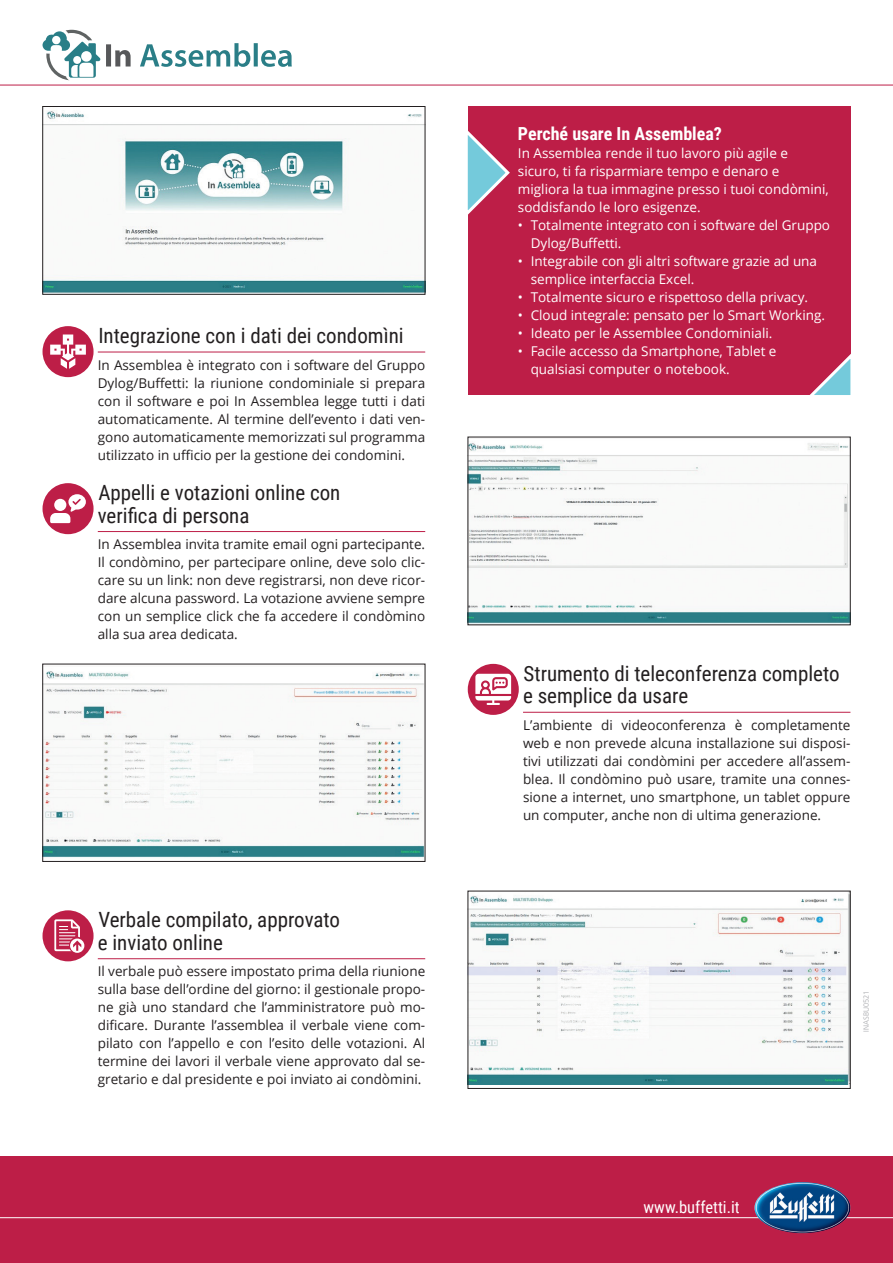
<style>
.page{position:relative;width:893px;height:1263px;background:#fff}
.page>*{position:absolute;margin:0;border:0;box-sizing:border-box;transform-origin:0 0}
.Titolo_Paragrafo_ICO{font:21px/22.5px "Roboto Condensed";color:#231f20}
.Titolo_Box_Colore{font:700 18px "Roboto Condensed";color:#fff}
.t1{font:16.5px "Roboto Condensed";color:#fff}
.Testo_Paragrafo_ICON{font:13.5px/18px "Open Sans";color:#231f20;text-align:justify}
.Testo_Box_Colore{font:13.5px/18px "Open Sans";color:#fff}
.Normale{font:300 7.5px "Frutiger";color:#a8a9ad}
</style>
<div class="page">
<div style="left:468px;top:106px;width:382px;height:289px;background:#bd1e47"></div>
<hr style="left:98px;top:352px;width:327px;height:1px;background:#bd1e47">
<hr style="left:98px;top:531px;width:327px;height:1px;background:#bd1e47">
<div style="left:43px;top:326px;width:51px;height:51px;background:#bd1e47;border-radius:50%"></div>
<svg style="left:50px;top:334px;width:36px;height:35px"></svg>
<div style="left:43px;top:483px;width:51px;height:51px;background:#bd1e47;border-radius:50%"></div>
<svg style="left:50px;top:494px;width:36px;height:29px"></svg>
<img style="left:45px;top:671px;width:378px;height:187px">
<div style="left:43px;top:664px;width:382px;height:198px;border:1px solid #231f20"></div>
<img style="left:470px;top:895px;width:378px;height:189px">
<div style="left:468px;top:891px;width:382px;height:198px;border:1px solid #231f20"></div>
<img style="left:470px;top:443px;width:378px;height:180px">
<img style="left:45px;top:110px;width:378px;height:182px">
<div style="left:43px;top:106px;width:382px;height:188px;border:1px solid #231f20"></div>
<hr style="left:0;top:85px;width:893px;height:1px;background:#bd1e47">
<div style="left:0;top:1157px;width:893px;height:106px;background:#bd1e47"></div>
<hr style="left:0;top:1217px;width:893px;height:1px;background:#fff">
<img style="left:754px;top:1182px;width:96px;height:51px">
<svg style="left:467px;top:131px;width:43px;height:84px"></svg>
<svg style="left:810px;top:348px;width:41px;height:47px"></svg>
<svg style="left:43px;top:30px;width:57px;height:50px"></svg>
<svg style="left:140px;top:43px;width:152px;height:24px"></svg>
<svg style="left:106px;top:44px;width:25px;height:23px"></svg>
<hr style="left:98px;top:958px;width:327px;height:1px;background:#bd1e47">
<div style="left:43px;top:910px;width:51px;height:51px;background:#bd1e47;border-radius:50%"></div>
<svg style="left:54px;top:919px;width:30px;height:34px"></svg>
<hr style="left:523px;top:712px;width:327px;height:1px;background:#bd1e47">
<div style="left:468px;top:664px;width:51px;height:51px;background:#bd1e47;border-radius:50%"></div>
<svg style="left:475px;top:674px;width:36px;height:31px"></svg>
<p class="Titolo_Paragrafo_ICO" style="left:98px;top:324px;width:307px">Integrazione con i dati dei condomìni</p>
<p class="Testo_Paragrafo_ICON" style="left:98px;top:355px;width:329px">In Assemblea è integrato con i software del Gruppo Dylog/Buffetti: la riunione condominiale si prepara con il software e poi In Assemblea legge tutti i dati automaticamente. Al termine dell’evento i dati ven&shy;gono automaticamente memorizzati sul programma utilizzato in ufficio per la gestione dei condomini.</p>
<p class="Titolo_Paragrafo_ICO" style="left:98px;top:481px;width:244px">Appelli e votazioni online con verifica di persona</p>
<p class="Testo_Paragrafo_ICON" style="left:98px;top:535px;width:329px">In Assemblea invita tramite email ogni partecipante.<br>Il condòmino, per partecipare online, deve solo clic&shy;care su un link: non deve registrarsi, non deve ricor&shy;dare alcuna password. La votazione avviene sempre con un semplice click che fa accedere il condòmino alla sua area dedicata.</p>
<p class="Titolo_Paragrafo_ICO" style="left:98px;top:908px;width:244px">Verbale compilato, approvato e inviato online</p>
<p class="Testo_Paragrafo_ICON" style="left:98px;top:962px;width:329px">Il verbale può essere impostato prima della riunione sulla base dell’ordine del giorno: il gestionale propo&shy;ne già uno standard che l’amministratore può mo&shy;dificare. Durante l’assemblea il verbale viene com&shy;pilato con l’appello e con l’esito delle votazioni. Al termine dei lavori il verbale viene approvato dal se&shy;gretario e dal presidente e poi inviato ai condòmini.</p>
<p class="Titolo_Box_Colore" style="left:518px;top:121px;width:206px">Perché usare In Assemblea?</p>
<p class="Testo_Box_Colore" style="left:518px;top:144px;width:312px">In Assemblea rende il tuo lavoro più agile e sicuro, ti fa risparmiare tempo e denaro e migliora la tua immagine presso i tuoi condòmini, soddisfando le loro esigenze.</p>
<p class="Testo_Box_Colore" style="left:531px;top:216px;width:301px;text-indent:-13px">• Totalmente integrato con i software del Gruppo<br>Dylog/Buffetti.</p>
<p class="Testo_Box_Colore" style="left:531px;top:252px;width:288px;text-indent:-13px">• Integrabile con gli altri software grazie ad una semplice interfaccia Excel.</p>
<p class="Testo_Box_Colore" style="left:518px;top:288px;width:292px">• Totalmente sicuro e rispettoso della privacy.</p>
<p class="Testo_Box_Colore" style="left:518px;top:306px;width:309px">• Cloud integrale: pensato per lo Smart Working.</p>
<p class="Testo_Box_Colore" style="left:518px;top:324px;width:256px">• Ideato per le Assemblee Condominiali.</p>
<p class="Testo_Box_Colore" style="left:531px;top:342px;width:247px;text-indent:-13px">• Facile accesso da Smartphone, Tablet e qualsiasi computer o notebook.</p>
<p class="Titolo_Paragrafo_ICO" style="left:523px;top:661px;width:318px">Strumento di teleconferenza completo e semplice da usare</p>
<p class="Testo_Paragrafo_ICON" style="left:523px;top:716px;width:329px">L’ambiente di videoconferenza è completamente web e non prevede alcuna installazione sui disposi&shy;tivi utilizzati dai condòmini per accedere all’assem&shy;blea. Il condòmino può usare, tramite una connes&shy;sione a internet, uno smartphone, un tablet oppure un computer, anche non di ultima generazione.</p>
<p class="t1" style="left:644px;top:1195px;width:98px">www.buffetti.it</p>
<p class="Normale" style="left:862px;top:1032px;width:43px;rotate:-90deg">INASBU0521</p>
</div>
